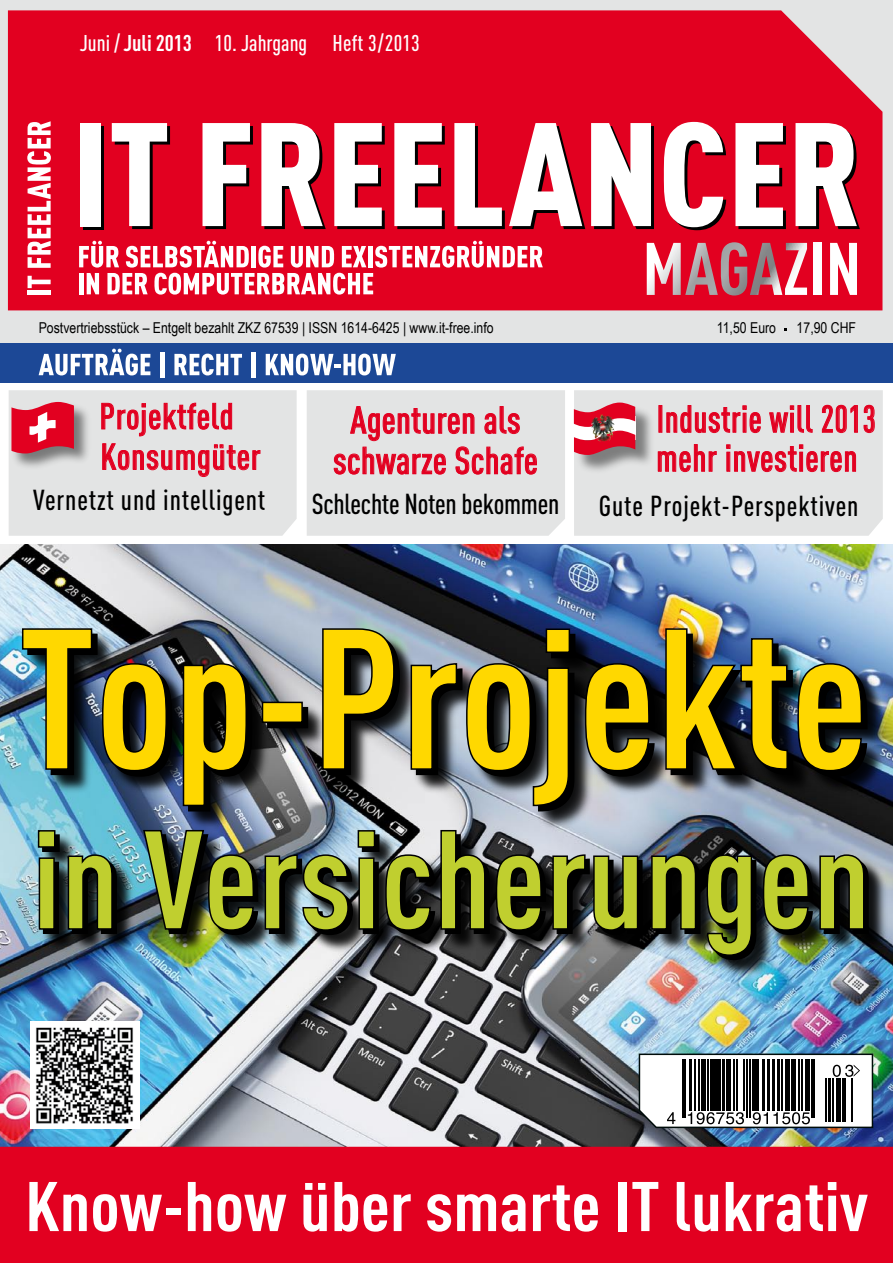
<style>
.page{position:relative;width:893px;height:1263px;background:#fff}
.page>*{position:absolute;margin:0;border:0;box-sizing:border-box;transform-origin:0 0}
.t1{font:700 69px "DIN Cond";color:#fff;scale:1.07 1}
.t2{font:500 37.5px/39px "DIN Cond";letter-spacing:.02em;color:#e20020;scale:.93 1}
.t3{font:500 37.5px/40.5px "DIN Cond";letter-spacing:.02em;color:#e20020;text-align:center}
.t4{font:500 36px/40.5px "DIN Cond";letter-spacing:.02em;color:#e20020}
.t5{font:28.5px "DIN Cond Medium Alternate";letter-spacing:.03em;color:#000}
.t6{font:28.5px "DIN Cond Medium Alternate";letter-spacing:-.01em;color:#000}
.t7{font:500 22.5px "DIN Cond";color:#fff}
.t8{font:15px "Arial Narrow";color:#000}
.s1{font-weight:700}
</style>
<div class="page">
<img style="left:0;top:544px;width:893px;height:603px">
<div style="left:0;top:0;width:893px;height:375px;background:#e3e4e4"></div>
<div style="left:0;top:343px;width:893px;height:39px;background:#1c4896"></div>
<div style="left:8px;top:10px;width:874px;height:300px;background:#e20020"></div>
<div style="left:83px;top:126px;width:21px;height:103px;background:#000"></div>
<div style="left:80px;top:123px;width:21px;height:103px;background:#fff"></div>
<svg style="left:112px;top:123px;width:58px;height:106px"></svg>
<svg style="left:202px;top:123px;width:51px;height:106px"></svg>
<svg style="left:261px;top:123px;width:65px;height:106px"></svg>
<svg style="left:334px;top:123px;width:51px;height:106px"></svg>
<svg style="left:394px;top:123px;width:51px;height:106px"></svg>
<svg style="left:454px;top:123px;width:131px;height:106px"></svg>
<svg style="left:591px;top:123px;width:63px;height:106px"></svg>
<svg style="left:663px;top:122px;width:63px;height:108px"></svg>
<svg style="left:735px;top:123px;width:51px;height:106px"></svg>
<svg style="left:795px;top:123px;width:65px;height:106px"></svg>
<hr style="left:28px;top:291px;width:23px;height:4px;background:#fff">
<svg style="left:28px;top:276px;width:23px;height:12px"></svg>
<svg style="left:27px;top:121px;width:24px;height:147px"></svg>
<svg style="left:79px;top:241px;width:464px;height:54px"></svg>
<svg style="left:39px;top:349px;width:111px;height:26px"></svg>
<hr style="left:160px;top:352px;width:4px;height:25px;background:#fff">
<svg style="left:174px;top:354px;width:68px;height:21px"></svg>
<hr style="left:251px;top:352px;width:4px;height:25px;background:#fff">
<svg style="left:266px;top:354px;width:130px;height:21px"></svg>
<svg style="left:647px;top:242px;width:160px;height:53px"></svg>
<div style="left:814px;top:243px;width:7px;height:52px;background:#fff"></div>
<svg style="left:830px;top:243px;width:27px;height:52px"></svg>
<svg style="left:307px;top:390px;width:258px;height:146px"></svg>
<svg style="left:9px;top:390px;width:288px;height:146px"></svg>
<svg style="left:574px;top:390px;width:309px;height:146px"></svg>
<img style="left:591px;top:414px;width:24px;height:28px">
<img style="left:30px;top:1022px;width:109px;height:106px">
<div style="left:0;top:1147px;width:893px;height:116px;background:#e20020"></div>
<svg style="left:637px;top:1053px;width:237px;height:76px"></svg>
<div style="left:44px;top:836px;width:844px;height:144px;background:#000;opacity:.75"></div>
<div style="left:39px;top:831px;width:845px;height:145px;background:#000;opacity:.75"></div>
<img style="left:37px;top:832px;width:828px;height:125px">
<div style="left:29px;top:635px;width:859px;height:197px;background:#000;opacity:.75"></div>
<div style="left:23px;top:630px;width:860px;height:196px;background:#000;opacity:.75"></div>
<img style="left:21px;top:627px;width:842px;height:180px">
<h3 class="t7" style="left:80px;top:30px;width:341px">Juni / <span class="s1">Juli 2013</span> 10. Jahrgang Heft 3/2013</h3>
<p class="t8" style="left:39px;top:319px;width:456px">Postvertriebsstück – Entgelt bezahlt ZKZ 67539 | ISSN 1614-6425 | www.it-free.info</p>
<p class="t8" style="left:717px;top:319px;width:61px">11,50 Euro</p>
<p class="t8" style="left:797px;top:319px;width:61px">17,90 CHF</p>
<h3 class="t4" style="left:99px;top:395px;width:163px">Projektfeld<br>Konsumgüter</h3>
<h3 class="t5" style="left:33px;top:483px;width:234px">Vernetzt und intelligent</h3>
<h2 class="t3" style="left:333px;top:399px;width:206px">Agenturen als schwarze Schafe</h2>
<h3 class="t6" style="left:312px;top:487px;width:249px">Schlechte Noten bekommen</h3>
<h2 class="t2" style="left:656px;top:399px;width:238px">Industrie will 2013 mehr investieren</h2>
<h3 class="t5" style="left:599px;top:489px;width:261px">Gute Projekt-Perspektiven</h3>
<h1 class="t1" style="left:25px;top:1164px;width:789px">Know-how über smarte IT lukrativ</h1>
</div>
